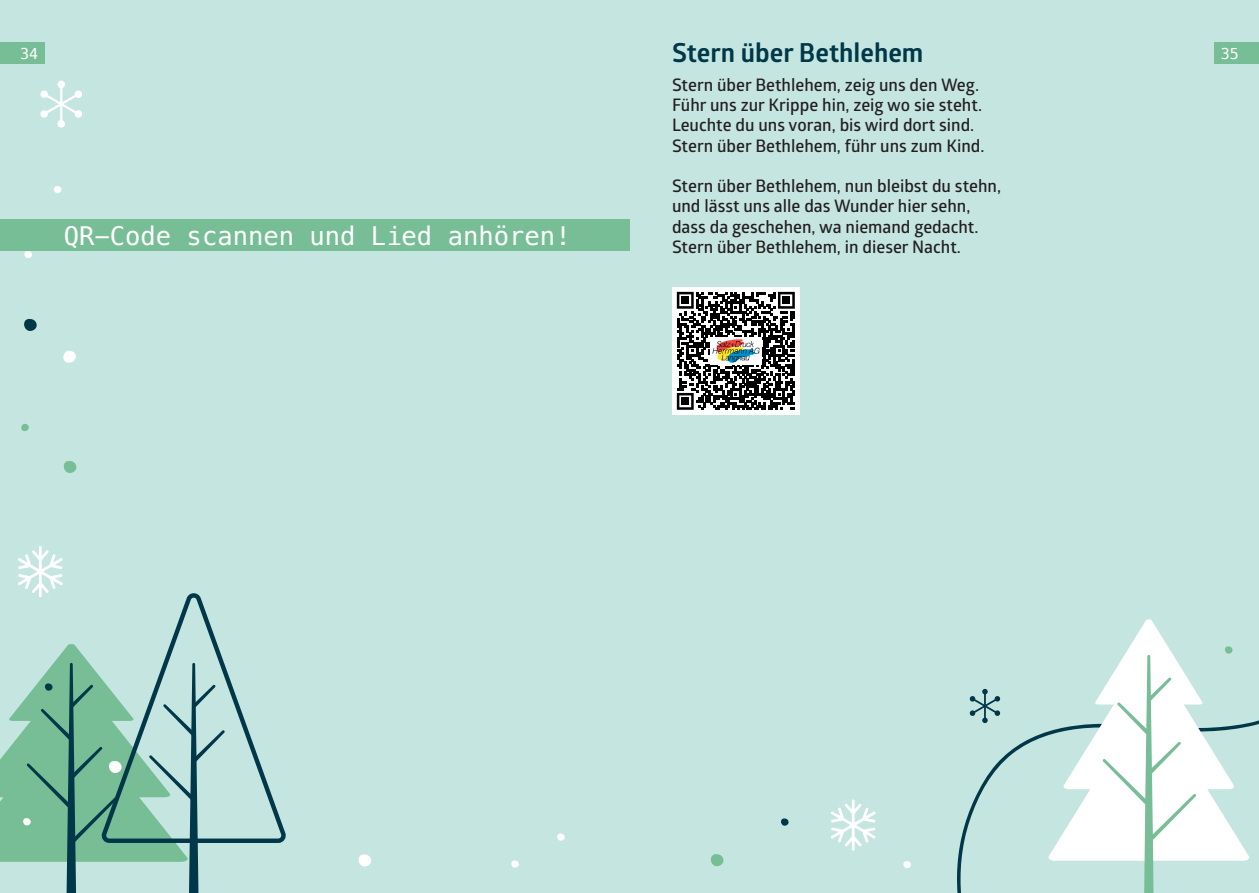
<style>
.page{position:relative;width:1259px;height:893px;background:#fff}
.page>*{position:absolute;margin:0;border:0;box-sizing:border-box;transform-origin:0 0}
.t1{font:700 26.25px "Glober";color:#003849}
.t2{font:25.5px "Menlo";color:#fff}
.t3{font:600 17.25px/20.2px "Glober";color:#231f20}
.t4{font:15px "Menlo";color:#fff}
</style>
<div class="page">
<div style="left:629px;top:0;width:630px;height:893px;background:#c5e5e0"></div>
<svg style="left:957px;top:688px;width:302px;height:205px"></svg>
<svg style="left:1047px;top:619px;width:203px;height:242px"></svg>
<svg style="left:1102px;top:655px;width:94px;height:238px"></svg>
<svg style="left:831px;top:799px;width:45px;height:52px"></svg>
<svg style="left:711px;top:854px;width:13px;height:13px"></svg>
<svg style="left:903px;top:861px;width:8px;height:8px"></svg>
<svg style="left:1225px;top:646px;width:8px;height:8px"></svg>
<svg style="left:781px;top:818px;width:8px;height:8px"></svg>
<div style="left:1214px;top:43px;width:45px;height:21px;background:#77be96"></div>
<svg style="left:969px;top:689px;width:31px;height:34px"></svg>
<div style="left:0;top:0;width:629px;height:893px;background:#c5e5e0"></div>
<svg style="left:18px;top:546px;width:45px;height:51px"></svg>
<svg style="left:40px;top:81px;width:42px;height:47px"></svg>
<svg style="left:64px;top:461px;width:13px;height:12px"></svg>
<svg style="left:54px;top:186px;width:8px;height:8px"></svg>
<svg style="left:24px;top:251px;width:8px;height:7px"></svg>
<svg style="left:24px;top:319px;width:13px;height:12px"></svg>
<svg style="left:21px;top:423px;width:8px;height:8px"></svg>
<svg style="left:63px;top:350px;width:13px;height:13px"></svg>
<svg style="left:557px;top:833px;width:8px;height:8px"></svg>
<svg style="left:170px;top:593px;width:116px;height:250px"></svg>
<svg style="left:0;top:644px;width:225px;height:249px"></svg>
<svg style="left:358px;top:854px;width:13px;height:13px"></svg>
<svg style="left:511px;top:860px;width:8px;height:8px"></svg>
<div style="left:0;top:43px;width:45px;height:21px;background:#77be96"></div>
<div style="left:0;top:219px;width:629px;height:32px;background:#77be96"></div>
<div style="left:672px;top:287px;width:127px;height:128px;background:#fff"></div>
<svg style="left:677px;top:292px;width:118px;height:118px"></svg>
<div style="left:681px;top:297px;width:8px;height:7px;background:#000"></div>
<div style="left:783px;top:297px;width:7px;height:7px;background:#000"></div>
<div style="left:681px;top:398px;width:8px;height:7px;background:#000"></div>
<img style="left:710px;top:338px;width:51px;height:26px">
<p class="t4" style="left:20px;top:43px;width:20px">34</p>
<h1 class="t1" style="left:672px;top:35px;width:253px">Stern über Bethlehem</h1>
<p class="t4" style="left:1220px;top:43px;width:20px">35</p>
<p class="t3" style="left:672px;top:74px;width:314px">Stern über Bethlehem, zeig uns den Weg.<br>Führ uns zur Krippe hin, zeig wo sie steht.<br>Leuchte du uns voran, bis wird dort sind.<br>Stern über Bethlehem, führ uns zum Kind.</p>
<p class="t3" style="left:672px;top:175px;width:330px">Stern über Bethlehem, nun bleibst du stehn, und lässt uns alle das Wunder hier sehn, dass da geschehen, wa niemand gedacht.<br>Stern über Bethlehem, in dieser Nacht.</p>
<h2 class="t2" style="left:64px;top:218px;width:508px">QR-Code scannen und Lied anhören!</h2>
</div>
